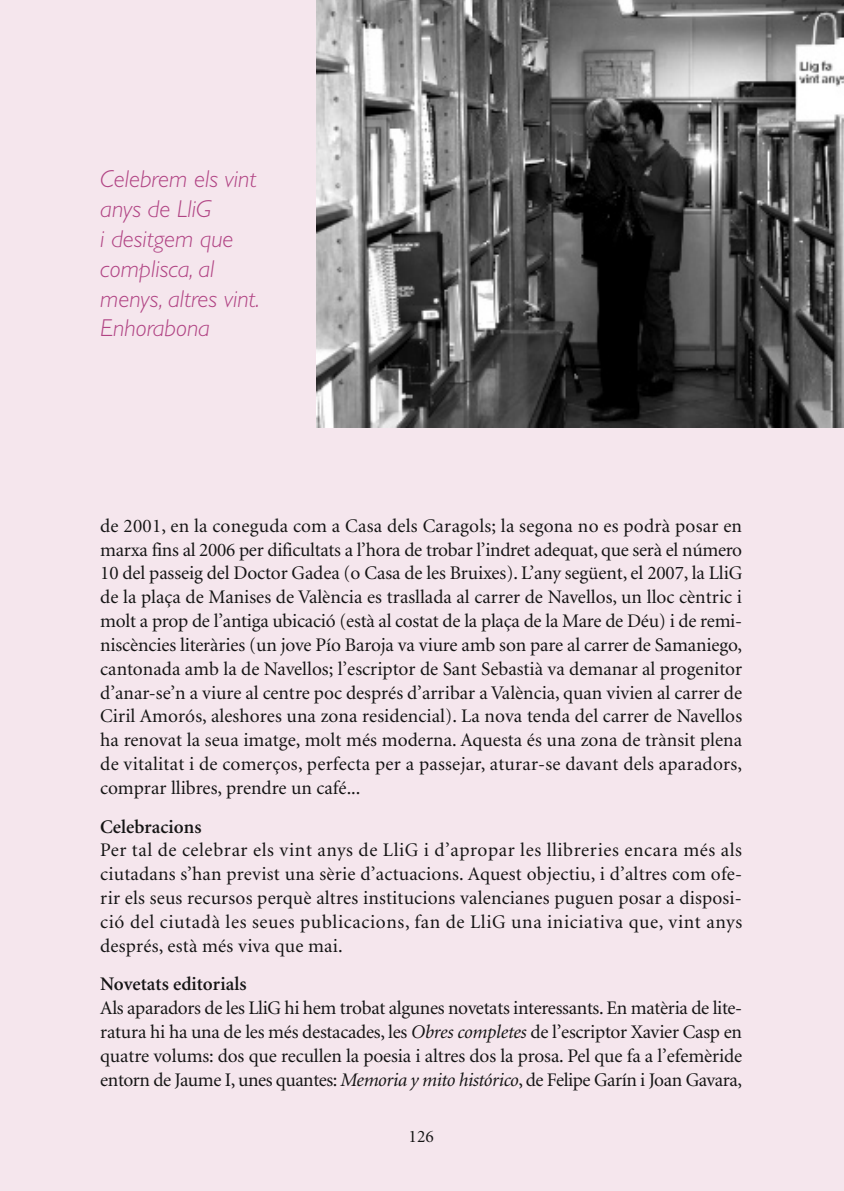
<style>
.page{position:relative;width:844px;height:1191px;background:#fff}
.page>*{position:absolute;margin:0;border:0;box-sizing:border-box;transform-origin:0 0}
.t1{font:italic 300 24.5px/29.8px "Gill Sans";color:#b14484}
.t2{font:19.25px/23.8px "Minion";color:#141414;text-align:justify}
.t3{font:600 19.25px "Minion";color:#141414}
.t4{font:17.5px "Minion";color:#141414}
.s1{font-style:italic}
</style>
<div class="page">
<div style="left:0;top:0;width:843px;height:1191px;background:#f5e6ed"></div>
<img style="left:317px;top:0;width:526px;height:427px">
<p class="t1" style="left:100px;top:167px;width:161px">Celebrem els vint anys de LliG<br>i desitgem que complisca, al menys, altres vint.<br>Enhorabona</p>
<p class="t2" style="left:100px;top:515px;width:643px">de 2001, en la coneguda com a Casa dels Caragols; la segona no es podrà posar en marxa fins al 2006 per dificultats a l’hora de trobar l’indret adequat, que serà el número 10 del passeig del Doctor Gadea (o Casa de les Bruixes). L’any següent, el 2007, la LliG de la plaça de Manises de València es trasllada al carrer de Navellos, un lloc cèntric i molt a prop de l’antiga ubicació (està al costat de la plaça de la Mare de Déu) i de remi&shy;niscències literàries (un jove Pío Baroja va viure amb son pare al carrer de Samaniego, cantonada amb la de Navellos; l’escriptor de Sant Sebastià va demanar al progenitor d’anar-se’n a viure al centre poc després d’arribar a València, quan vivien al carrer de Ciril Amorós, aleshores una zona residencial). La nova tenda del carrer de Navellos ha renovat la seua imatge, molt més moderna. Aquesta és una zona de trànsit plena de vitalitat i de comerços, perfecta per a passejar, aturar-se davant dels aparadors, comprar llibres, prendre un café...</p>
<p class="t3" style="left:100px;top:819px;width:103px">Celebracions</p>
<p class="t2" style="left:100px;top:840px;width:643px">Per tal de celebrar els vint anys de LliG i d’apropar les llibreries encara més als ciutadans s’han previst una sèrie d’actuacions. Aquest objectiu, i d’altres com ofe&shy;rir els seus recursos perquè altres institucions valencianes puguen posar a disposi&shy;ció del ciutadà les seues publicacions, fan de LliG una iniciativa que, vint anys després, està més viva que mai.</p>
<p class="t3" style="left:100px;top:976px;width:148px">Novetats editorials</p>
<p class="t2" style="left:100px;top:997px;width:643px">Als aparadors de les LliG hi hem trobat algunes novetats interessants. En matèria de lite&shy;ratura hi ha una de les més destacades, les <span class="s1">Obres completes</span> de l’escriptor Xavier Casp en quatre volums: dos que recullen la poesia i altres dos la prosa. Pel que fa a l’efemèride entorn de Jaume I, unes quantes: <span class="s1">Memoria y mito histórico</span>, de Felipe Garín i Joan Gavara,</p>
<p class="t4" style="left:408px;top:1130px;width:27px">126</p>
</div>
